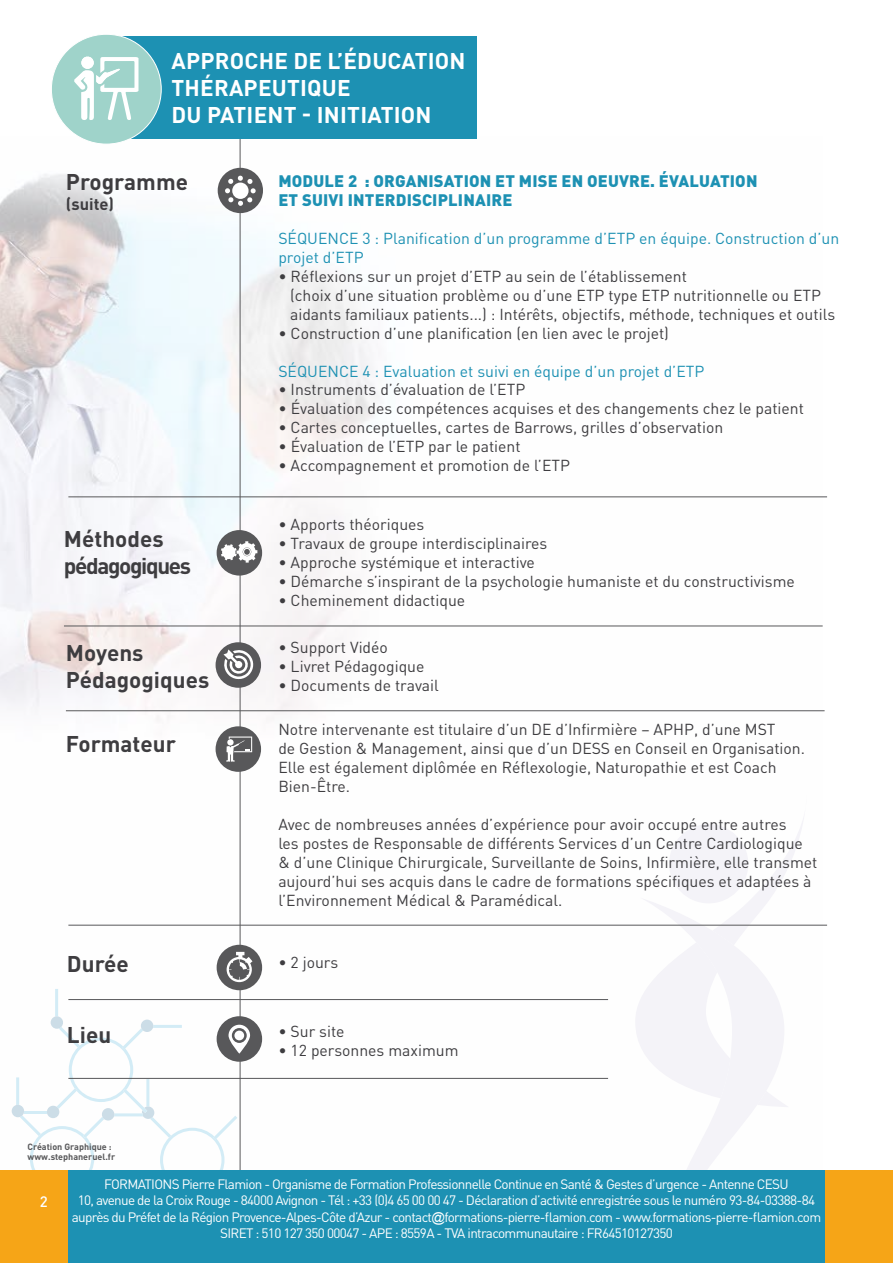
<style>
.page{position:relative;width:893px;height:1263px;background:#fff}
.page>*{position:absolute;margin:0;border:0;box-sizing:border-box;transform-origin:0 0}
.t1{font:700 22.5px/27px "DIN Pro";letter-spacing:.01em;color:#fff}
.t2{font:700 22.5px/27px "DIN Pro";color:#3e3d40}
.t3{font:700 22.5px/27px "DIN Pro";letter-spacing:-.06em;color:#3e3d40}
.t4{font:900 16.5px/19.8px "DIN Pro";letter-spacing:.01em;color:#1d91b3}
.t5{font:700 16.5px "DIN Pro";color:#3e3d40}
.t6{font:15.75px/18.9px "DIN Pro";color:#3e3d40}
.t7{font:15.75px/18.9px "DIN Pro";color:#1d91b3}
.t8{font:500 15px "DIN Pro";color:#fff}
.t9{font:13.5px/16.2px "DIN Pro";letter-spacing:-.05em;color:#fff;text-align:center}
.t10{font:700 9px/10.8px "DIN Pro";color:#58585a}
.s1{font-family:"Arial"}
</style>
<div class="page">
<img style="left:0;top:136px;width:823px;height:943px">
<svg style="left:635px;top:795px;width:172px;height:312px"></svg>
<svg style="left:640px;top:824px;width:144px;height:346px;fill:#f4f3f8"></svg>
<hr style="left:240px;top:86px;width:1px;height:1177px;background:#58585a">
<hr style="left:68px;top:497px;width:759px;height:1px;background:#58585a">
<hr style="left:64px;top:626px;width:759px;height:1px;background:#58585a">
<hr style="left:68px;top:925px;width:759px;height:1px;background:#58585a">
<hr style="left:68px;top:999px;width:540px;height:1px;background:#58585a">
<hr style="left:68px;top:1078px;width:540px;height:1px;background:#58585a">
<div style="left:217px;top:1016px;width:45px;height:46px;background:#58585a;border-radius:50%"></div>
<svg style="left:0;top:989px;width:250px;height:181px"></svg>
<div style="left:217px;top:945px;width:45px;height:45px;background:#58585a;border-radius:50%"></div>
<svg style="left:227px;top:952px;width:25px;height:30px"></svg>
<div style="left:218px;top:168px;width:45px;height:45px;background:#58585a;border-radius:50%"></div>
<svg style="left:225px;top:176px;width:31px;height:30px"></svg>
<hr style="left:66px;top:710px;width:759px;height:1px;background:#58585a">
<div style="left:0;top:1170px;width:893px;height:93px;background:#f6a517"></div>
<div style="left:68px;top:1170px;width:757px;height:93px;background:#1d91b3"></div>
<div style="left:216px;top:726px;width:45px;height:46px;background:#58585a;border-radius:50%"></div>
<svg style="left:226px;top:736px;width:26px;height:26px"></svg>
<div style="left:217px;top:530px;width:45px;height:46px;background:#58585a;border-radius:50%"></div>
<svg style="left:221px;top:541px;width:36px;height:22px"></svg>
<div style="left:216px;top:642px;width:45px;height:46px;background:#58585a;border-radius:50%"></div>
<svg style="left:223px;top:649px;width:32px;height:31px"></svg>
<div style="left:116px;top:36px;width:360px;height:102px;background:#1d91b3"></div>
<div style="left:51px;top:34px;width:110px;height:110px;background:#9fd3ca;border-radius:50%"></div>
<svg style="left:74px;top:56px;width:65px;height:64px"></svg>
<h1 class="t1" style="left:172px;top:46px;width:296px">APPROCHE DE L’ÉDUCATION<br>THÉRAPEUTIQUE<br>DU PATIENT - INITIATION</h1>
<h1 class="t2" style="left:66px;top:167px;width:124px">Programme</h1>
<p class="t5" style="left:66px;top:193px;width:50px">(suite)</p>
<h1 class="t3" style="left:64px;top:525px;width:129px">Méthodes pédagogiques</h1>
<h1 class="t2" style="left:66px;top:638px;width:145px">Moyens<br>Pédagogiques</h1>
<h1 class="t2" style="left:66px;top:729px;width:112px">Formateur</h1>
<p class="t4" style="left:278px;top:170px;width:481px">MODULE 2 : ORGANISATION ET MISE EN OEUVRE. ÉVALUATION<br>ET SUIVI INTERDISCIPLINAIRE</p>
<p class="t7" style="left:278px;top:228px;width:562px">SÉQUENCE 3 : Planification d’un programme d’ETP en équipe. Construction d’un projet d’ETP</p>
<p class="t6" style="left:290px;top:266px;width:546px;text-indent:-12px">• Réflexions sur un projet d’ETP au sein de l’établissement<br>(choix d’une situation problème ou d’une ETP type ETP nutritionnelle ou ETP aidants familiaux patients...) : Intérêts, objectifs, méthode, techniques et outils</p>
<p class="t6" style="left:278px;top:323px;width:392px">• Construction d’une planification (en lien avec le projet)</p>
<p class="t7" style="left:278px;top:361px;width:428px">SÉQUENCE 4 : Evaluation et suivi en équipe d’un projet d’ETP</p>
<p class="t6" style="left:278px;top:380px;width:248px">• Instruments d’évaluation de l’ETP</p>
<p class="t6" style="left:278px;top:399px;width:527px">• Évaluation des compétences acquises et des changements chez le patient</p>
<p class="t6" style="left:278px;top:417px;width:446px">• Cartes conceptuelles, cartes de Barrows, grilles d’observation</p>
<p class="t6" style="left:278px;top:436px;width:244px">• Évaluation de l’ETP par le patient</p>
<p class="t6" style="left:278px;top:455px;width:293px">• Accompagnement et promotion de l’ETP</p>
<p class="t6" style="left:278px;top:515px;width:148px">• Apports théoriques</p>
<p class="t6" style="left:278px;top:533px;width:270px">• Travaux de groupe interdisciplinaires</p>
<p class="t6" style="left:278px;top:552px;width:258px">• Approche systémique et interactive</p>
<p class="t6" style="left:278px;top:571px;width:518px">• Démarche s’inspirant de la psychologie humaniste et du constructivisme</p>
<p class="t6" style="left:278px;top:590px;width:188px">• Cheminement didactique</p>
<p class="t6" style="left:278px;top:637px;width:111px">• Support Vidéo</p>
<p class="t6" style="left:278px;top:656px;width:148px">• Livret Pédagogique</p>
<p class="t6" style="left:278px;top:675px;width:162px">• Documents de travail</p>
<p class="t6" style="left:278px;top:720px;width:528px">Notre intervenante est titulaire d’un DE d’Infirmière – APHP, d’une MST<br>de Gestion &amp; Management, ainsi que d’un DESS en Conseil en Organisation.<br>Elle est également diplômée en Réflexologie, Naturopathie et est Coach Bien-Être.</p>
<p class="t6" style="left:278px;top:814px;width:541px">Avec de nombreuses années d’expérience pour avoir occupé entre autres<br>les postes de Responsable de différents Services d’un Centre Cardiologique &amp; d’une Clinique Chirurgicale, Surveillante de Soins, Infirmière, elle transmet aujourd’hui ses acquis dans le cadre de formations spécifiques et adaptées à l’Environnement Médical &amp; Paramédical.</p>
<h1 class="t2" style="left:67px;top:949px;width:63px">Durée</h1>
<p class="t6" style="left:278px;top:952px;width:61px">• 2 jours</p>
<h1 class="t2" style="left:67px;top:1020px;width:46px">Lieu</h1>
<p class="t6" style="left:278px;top:1021px;width:68px">• Sur site</p>
<p class="t6" style="left:278px;top:1040px;width:182px">• 12 personnes maximum</p>
<p class="t10" style="left:28px;top:1140px;width:89px">Création Graphique : www.stephaneruel.fr</p>
<p class="t9" style="left:72px;top:1175px;width:751px">FORMATIONS Pierre Flamion - Organisme de Formation Professionnelle Continue en Santé &amp; Gestes d’urgence - Antenne CESU<br>10, avenue de la Croix Rouge - 84000 Avignon - Tél : +33 (0)4 65 00 00 47 - Déclaration d’activité enregistrée sous le numéro 93-84-03388-84 auprès du Préfet de la Région Provence-Alpes-Côte d’Azur - contact<span class="s1">@</span>formations-pierre-flamion.com - www.formations-pierre-flamion.com SIRET : 510 127 350 00047 - APE : 8559A - TVA intracommunautaire : FR64510127350</p>
<p class="t8" style="left:40px;top:1192px;width:9px">2</p>
</div>
